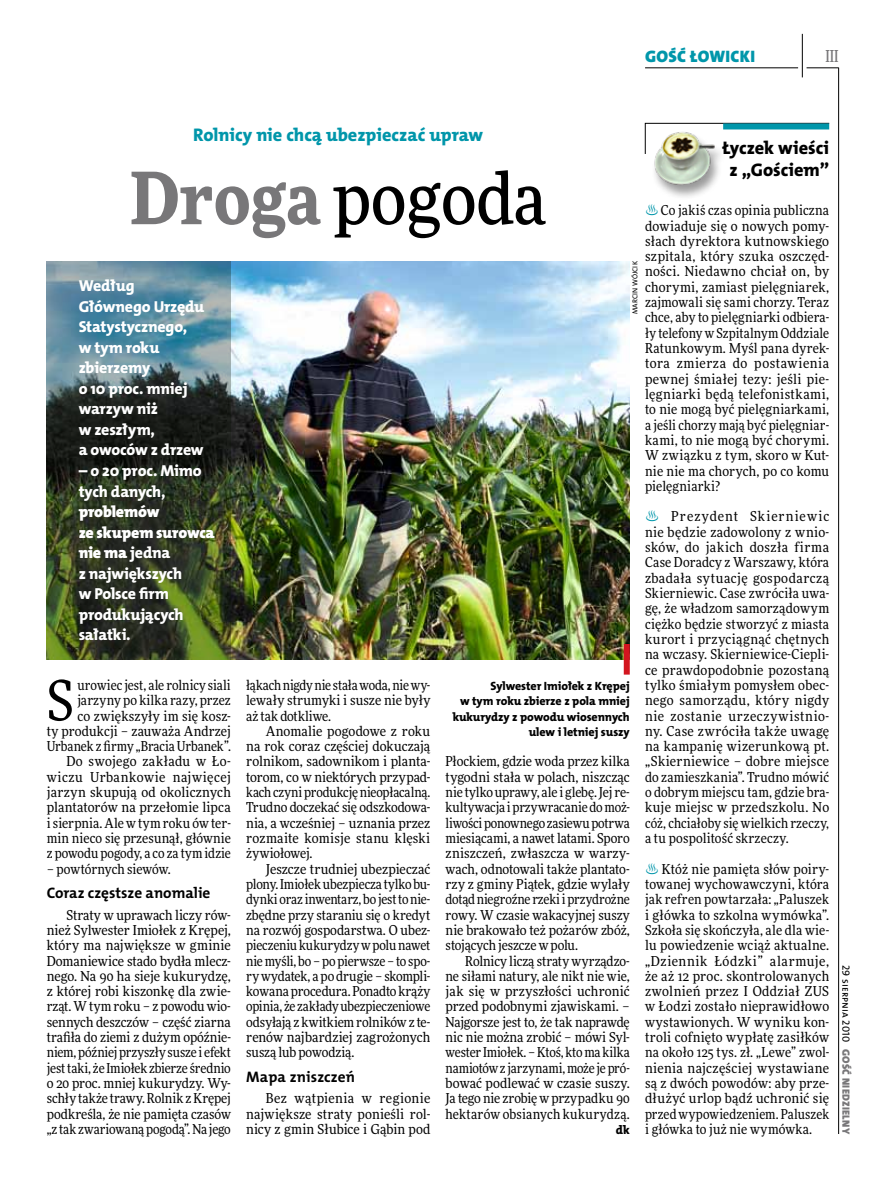
<style>
.page{position:relative;width:893px;height:1191px;background:#fff}
.page>*{position:absolute;margin:0;border:0;box-sizing:border-box;transform-origin:0 0}
.t1{font:500 72px "Freeday Narrow";color:#000}
.t2{font:55.95px "Freeday Narrow News";color:#000}
.t3{font:18.3px "The Mix HP8 Ex Bld";letter-spacing:-.005em;color:#0096aa}
.t4{font:18.3px/21.6px "The Mix HP8 Ex Bld";letter-spacing:-.005em;color:#000;text-align:center}
.t5{font:16.65px "The Mix HP9 Blk";letter-spacing:.02em;color:#0096aa}
.t6{font:500 16.5px "Freeday Narrow";color:#787779;scale:.9 1}
.t7{font:15.9px/20.5px "The Mix HP8 Ex Bld";letter-spacing:-.015em;color:#fff}
.t8{font:15.9px/20.5px "The Mix HP9 Blk";letter-spacing:-.01em;color:#fff}
.t9{font:15.3px "The Mix HP7 Bld";color:#000}
.t10{font:13.65px/15.3px "Freeday Narrow News";letter-spacing:.005em;color:#000;text-align:justify}
.t11{font:12.3px "The Mix HP8 Ex Bld";color:#000}
.t12{font:12px/15.3px "The Mix HP8 Ex Bld";letter-spacing:-.005em;color:#000;text-align:right}
.t13{font:10.5px "The Mix HP9 Blk";letter-spacing:.035em;color:#787779}
.t14{font:10.5px "The Mix HP5 Plain";color:#000}
.t15{font:7.2px "The Mix HP5 Plain";letter-spacing:.01em;color:#000}
.s1{font-weight:900;color:#787779}
.s2{font-family:"Koz Min Pro";color:#0096aa}
.s3{font-family:"The Mix HP8 Ex Bld"}
</style>
<div class="page">
<hr style="left:806px;top:68px;width:33px;height:1px;background:#000">
<hr style="left:645px;top:68px;width:153px;height:1px;background:#000">
<hr style="left:838px;top:68px;width:1px;height:1066px;background:#000">
<hr style="left:802px;top:34px;width:1px;height:43px;background:#000">
<svg style="left:645px;top:123px;width:185px;height:31px"></svg>
<div style="left:723px;top:123px;width:106px;height:6px;background:#0096aa"></div>
<div style="left:650px;top:132px;width:75px;height:67px;background:#000;opacity:.4"></div>
<img style="left:651px;top:127px;width:66px;height:59px">
<img style="left:231px;top:261px;width:399px;height:398px">
<img style="left:47px;top:261px;width:184px;height:398px">
<div style="left:624px;top:644px;width:6px;height:30px;background:#d3151f"></div>
<p class="t5" style="left:645px;top:46px;width:111px">gość łowicki</p>
<p class="t6" style="left:825px;top:46px;width:16px">III</p>
<h3 class="t3" style="left:193px;top:123px;width:291px">Rolnicy nie chcą ubezpieczać upraw</h3>
<h1 class="t1" style="left:130px;top:154px;width:418px"><span class="s1">Droga</span> pogoda</h1>
<h3 class="t4" style="left:722px;top:137px;width:108px">Łyczek wieści z „Gościem”</h3>
<p class="t10" style="left:645px;top:202px;width:186px"><span class="s2">♨</span> Co jakiś czas opinia publiczna dowiaduje się o nowych pomy&shy;słach dyrektora kutnowskiego szpitala, który szuka oszczęd&shy;ności. Niedawno chciał on, by chorymi, zamiast pielęgniarek, zajmowali się sami chorzy. Teraz chce, aby to pielęgniarki odbiera&shy;ły telefony w Szpitalnym Oddziale Ratunkowym. Myśl pana dyrek&shy;tora zmierza do postawienia pewnej śmiałej tezy: jeśli pie&shy;lęgniarki będą telefonistkami, to nie mogą być pielęgniarkami, a jeśli chorzy mają być pielęgniar&shy;kami, to nie mogą być chorymi.<br>W związku z tym, skoro w Kut&shy;nie nie ma chorych, po co komu pielęgniarki?</p>
<p class="t10" style="left:645px;top:509px;width:186px"><span class="s2">♨</span> Prezydent Skierniewic nie będzie zadowolony z wnio&shy;sków, do jakich doszła firma Case Doradcy z Warszawy, która zbadała sytuację gospodarczą Skierniewic. Case zwróciła uwa&shy;gę, że władzom samorządowym ciężko będzie stworzyć z miasta kurort i przyciągnąć chętnych na wczasy. Skierniewice-Ciepli&shy;ce prawdopodobnie pozostaną tylko śmiałym pomysłem obec&shy;nego samorządu, który nigdy nie zostanie urzeczywistnio&shy;ny. Case zwróciła także uwagę na kampanię wizerunkową pt. „Skierniewice – dobre miejsce do zamieszkania”. Trudno mówić o dobrym miejscu tam, gdzie bra&shy;kuje miejsc w przedszkolu. No cóż, chciałoby się wielkich rzeczy, a tu pospolitość skrzeczy.</p>
<p class="t10" style="left:645px;top:861px;width:186px"><span class="s2">♨</span> Któż nie pamięta słów poiry&shy;towanej wychowawczyni, która jak refren powtarzała: „Paluszek i główka to szkolna wymówka”.<br>Szkoła się skończyła, ale dla wie&shy;lu powiedzenie wciąż aktualne. „Dziennik Łódzki” alarmuje, że aż 12 proc. skontrolowanych zwolnień przez I Oddział ZUS w Łodzi zostało nieprawidłowo wystawionych. W wyniku kon&shy;troli cofnięto wypłatę zasiłków na około 125 tys. zł. „Lewe” zwol&shy;nienia najczęściej wystawiane są z dwóch powodów: aby prze&shy;dłużyć urlop bądź uchronić się przed wypowiedzeniem. Paluszek i główka to już nie wymówka.</p>
<p class="t15" style="left:631px;top:314px;width:55px;rotate:-90deg">Marcin Wójcik</p>
<p class="t7" style="left:79px;top:275px;width:127px">Według<br>Głównego Urzędu<br>Statystycznego,<br>w tym roku zbierzemy<br>o 10 proc. mniej warzyw niż<br>w zeszłym,<br>a owoców z drzew</p>
<p class="t7" style="left:79px;top:460px;width:125px">– o 20 proc. Mimo tych danych,</p>
<p class="t8" style="left:79px;top:501px;width:138px">problemów<br>ze skupem surowca nie ma <span class="s3">jedna</span></p>
<p class="t7" style="left:79px;top:563px;width:107px">z największych w Polsce firm produkujących sałatki.</p>
<p class="t10" style="left:47px;top:677px;width:186px;text-align:right">urowiec jest, ale rolnicy siali jarzyny po kilka razy, przez<br>co zwiększyły im się kosz-<br>ty produkcji – zauważa Andrzej<br>Urbanek z firmy „Bracia Urbanek”.<br>Do swojego zakładu w Ło&shy;wiczu Urbankowie najwięcej jarzyn skupują od okolicznych plantatorów na przełomie lipca i sierpnia. Ale w tym roku ów ter&shy;min nieco się przesunął, głównie z powodu pogody, a co za tym idzie</p>
<p class="t10" style="left:47px;top:861px;width:126px">– powtórnych siewów.</p>
<p class="t9" style="left:47px;top:882px;width:165px">Coraz częstsze anomalie</p>
<p class="t10" style="left:47px;top:907px;width:186px;text-indent:20px">Straty w uprawach liczy rów&shy;nież Sylwester Imiołek z Krępej, który ma największe w gminie Domaniewice stado bydła mlecz&shy;nego. Na 90 ha sieje kukurydzę, z której robi kiszonkę dla zwie&shy;rząt. W tym roku – z powodu wio&shy;sennych deszczów – część ziarna trafiła do ziemi z dużym opóźnie&shy;niem, później przyszły susze i efekt jest taki, że Imiołek zbierze średnio o 20 proc. mniej kukurydzy. Wy&shy;schły także trawy. Rolnik z Krępej podkreśla, że nie pamięta czasów „z tak zwariowaną pogodą”. Na jego</p>
<p class="t10" style="left:246px;top:677px;width:186px">łąkach nigdy nie stała woda, nie wy&shy;lewały strumyki i susze nie były aż tak dotkliwe.</p>
<p class="t10" style="left:246px;top:723px;width:186px;text-indent:20px">Anomalie pogodowe z roku na rok coraz częściej dokuczają rolnikom, sadownikom i planta&shy;torom, co w niektórych przypad&shy;kach czyni produkcję nieopłacalną.<br>Trudno doczekać się odszkodowa&shy;nia, a wcześniej – uznania przez rozmaite komisje stanu klęski żywiołowej.</p>
<p class="t10" style="left:246px;top:861px;width:186px;text-indent:20px">Jeszcze trudniej ubezpieczać plony. Imiołek ubezpiecza tylko bu&shy;dynki oraz inwentarz, bo jest to nie&shy;zbędne przy staraniu się o kredyt na rozwój gospodarstwa. O ubez&shy;pieczeniu kukurydzy w polu nawet nie myśli, bo – po pierwsze – to spo&shy;ry wydatek, a po drugie – skompli&shy;kowana procedura. Ponadto krąży opinia, że zakłady ubezpieczeniowe odsyłają z kwitkiem rolników z te&shy;renów najbardziej zagrożonych suszą lub powodzią.</p>
<p class="t9" style="left:246px;top:1066px;width:110px">Mapa zniszczeń</p>
<p class="t10" style="left:246px;top:1090px;width:186px;text-indent:20px">Bez wątpienia w regionie największe straty ponieśli rol&shy;nicy z gmin Słubice i Gąbin pod</p>
<h2 class="t2" style="left:47px;top:666px;width:29px">S</h2>
<p class="t12" style="left:453px;top:678px;width:179px">Sylwester Imiołek z Krępej<br>w tym roku zbierze z pola mniej kukurydzy z powodu wiosennych ulew i letniej suszy</p>
<p class="t10" style="left:446px;top:754px;width:186px">Płockiem, gdzie woda przez kilka tygodni stała w polach, niszcząc nie tylko uprawy, ale i glebę. Jej re&shy;kultywacja i przywracanie do moż&shy;liwości ponownego zasiewu potrwa miesiącami, a nawet latami. Sporo zniszczeń, zwłaszcza w warzy&shy;wach, odnotowali także plantato&shy;rzy z gminy Piątek, gdzie wylały dotąd niegroźne rzeki i przydrożne rowy. W czasie wakacyjnej suszy nie brakowało też pożarów zbóż, stojących jeszcze w polu.</p>
<p class="t10" style="left:446px;top:953px;width:186px;text-indent:20px">Rolnicy liczą straty wyrządzo&shy;ne siłami natury, ale nikt nie wie, jak się w przyszłości uchronić przed podobnymi zjawiskami. – Najgorsze jest to, że tak naprawdę nic nie można zrobić – mówi Syl&shy;wester Imiołek. – Ktoś, kto ma kilka namiotów z jarzynami, może je pró&shy;bować podlewać w czasie suszy.<br>Ja tego nie zrobię w przypadku 90 hektarów obsianych kukurydzą.</p>
<p class="t11" style="left:616px;top:1122px;width:16px">dk</p>
<p class="t14" style="left:853px;top:965px;width:78px;rotate:90deg">29 sierpnia 2010</p>
<p class="t13" style="left:853px;top:1049px;width:86px;rotate:90deg">Gość Niedzielny</p>
</div>
